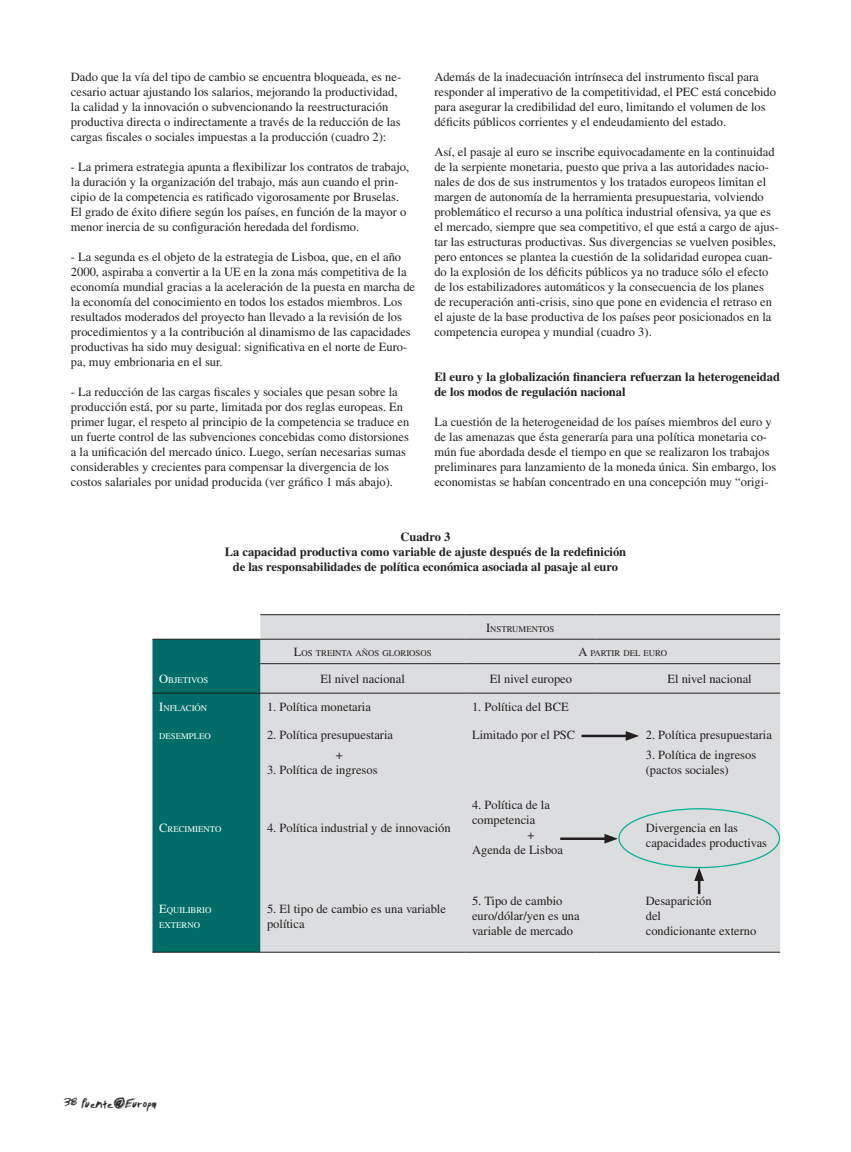
<style>
.page{position:relative;width:851px;height:1152px;background:#fff}
.page>*{position:absolute;margin:0;border:0;box-sizing:border-box;transform-origin:0 0}
.t1{font:15px "Tibetan Beefgarden AOE";color:#231f20}
.t2{font:12.5px/15px "Times";color:#231f20}
.t3{font:700 12.5px/15px "Times";color:#231f20}
.t4{font:8.75px/15px "Times";color:#fff}
.t5{font:8.75px "Times";color:#231f20}
.s1{font-size:12.5px}
.s2{font-size:20px}
</style>
<div class="page">
<div style="left:260px;top:615px;width:520px;height:337px;background:#dcdddf"></div>
<div style="left:152px;top:640px;width:108px;height:312px;background:#006c67"></div>
<hr style="left:260px;top:614px;width:205px;height:1px;background:#231f20">
<hr style="left:465px;top:614px;width:131px;height:1px;background:#231f20">
<hr style="left:596px;top:614px;width:43px;height:1px;background:#231f20">
<hr style="left:639px;top:614px;width:141px;height:1px;background:#231f20">
<hr style="left:152px;top:639px;width:108px;height:1px;background:#231f20">
<hr style="left:260px;top:639px;width:205px;height:1px;background:#231f20">
<hr style="left:465px;top:639px;width:131px;height:1px;background:#231f20">
<hr style="left:596px;top:639px;width:43px;height:1px;background:#231f20">
<hr style="left:639px;top:639px;width:141px;height:1px;background:#231f20">
<hr style="left:260px;top:663px;width:205px;height:1px;background:#231f20">
<hr style="left:465px;top:663px;width:131px;height:1px;background:#231f20">
<hr style="left:596px;top:663px;width:43px;height:1px;background:#231f20">
<hr style="left:639px;top:663px;width:141px;height:1px;background:#231f20">
<hr style="left:152px;top:952px;width:108px;height:1px;background:#231f20">
<hr style="left:260px;top:952px;width:205px;height:1px;background:#231f20">
<hr style="left:465px;top:952px;width:131px;height:1px;background:#231f20">
<hr style="left:596px;top:952px;width:43px;height:1px;background:#231f20">
<hr style="left:639px;top:952px;width:141px;height:1px;background:#231f20">
<hr style="left:152px;top:693px;width:108px;height:1px;background:#231f20">
<hr style="left:260px;top:693px;width:205px;height:1px;background:#231f20">
<hr style="left:465px;top:693px;width:131px;height:1px;background:#231f20">
<hr style="left:596px;top:693px;width:43px;height:1px;background:#231f20">
<hr style="left:639px;top:693px;width:141px;height:1px;background:#231f20">
<hr style="left:581px;top:734px;width:49px;height:3px;background:#231f20">
<svg style="left:625px;top:731px;width:14px;height:10px"></svg>
<hr style="left:560px;top:837px;width:49px;height:3px;background:#231f20">
<svg style="left:604px;top:834px;width:13px;height:9px"></svg>
<hr style="left:697px;top:876px;width:3px;height:18px;background:#231f20">
<svg style="left:694px;top:867px;width:10px;height:14px"></svg>
<p class="t2" style="left:71px;top:69px;width:332px">Dado que la vía del tipo de cambio se encuentra bloqueada, es ne&shy;cesario actuar ajustando los salarios, mejorando la productividad, la calidad y la innovación o subvencionando la reestructuración productiva directa o indirectamente a través de la reducción de las cargas fiscales o sociales impuestas a la producción (cuadro 2):</p>
<p class="t2" style="left:71px;top:159px;width:340px">- La primera estrategia apunta a flexibilizar los contratos de trabajo, la duración y la organización del trabajo, más aun cuando el prin&shy;cipio de la competencia es ratificado vigorosamente por Bruselas.<br>El grado de éxito difiere según los países, en función de la mayor o menor inercia de su configuración heredada del fordismo.</p>
<p class="t2" style="left:71px;top:249px;width:345px">- La segunda es el objeto de la estrategia de Lisboa, que, en el año 2000, aspiraba a convertir a la UE en la zona más competitiva de la economía mundial gracias a la aceleración de la puesta en marcha de la economía del conocimiento en todos los estados miembros. Los resultados moderados del proyecto han llevado a la revisión de los procedimientos y a la contribución al dinamismo de las capacidades productivas ha sido muy desigual: significativa en el norte de Euro&shy;pa, muy embrionaria en el sur.</p>
<p class="t2" style="left:71px;top:384px;width:340px">- La reducción de las cargas fiscales y sociales que pesan sobre la producción está, por su parte, limitada por dos reglas europeas. En primer lugar, el respeto al principio de la competencia se traduce en un fuerte control de las subvenciones concebidas como distorsiones a la unificación del mercado único. Luego, serían necesarias sumas considerables y crecientes para compensar la divergencia de los costos salariales por unidad producida (ver gráfico 1 más abajo).</p>
<p class="t2" style="left:434px;top:69px;width:343px">Además de la inadecuación intrínseca del instrumento fiscal para responder al imperativo de la competitividad, el PEC está concebido para asegurar la credibilidad del euro, limitando el volumen de los déficits públicos corrientes y el endeudamiento del estado.</p>
<p class="t2" style="left:434px;top:144px;width:346px">Así, el pasaje al euro se inscribe equivocadamente en la continuidad de la serpiente monetaria, puesto que priva a las autoridades nacio&shy;nales de dos de sus instrumentos y los tratados europeos limitan el margen de autonomía de la herramienta presupuestaria, volviendo problemático el recurso a una política industrial ofensiva, ya que es el mercado, siempre que sea competitivo, el que está a cargo de ajus&shy;tar las estructuras productivas. Sus divergencias se vuelven posibles, pero entonces se plantea la cuestión de la solidaridad europea cuan&shy;do la explosión de los déficits públicos ya no traduce sólo el efecto de los estabilizadores automáticos y la consecuencia de los planes de recuperación anti-crisis, sino que pone en evidencia el retraso en el ajuste de la base productiva de los países peor posicionados en la competencia europea y mundial (cuadro 3).</p>
<p class="t3" style="left:434px;top:369px;width:347px">El euro y la globalización financiera refuerzan la heterogeneidad de los modos de regulación nacional</p>
<p class="t2" style="left:434px;top:414px;width:343px">La cuestión de la heterogeneidad de los países miembros del euro y de las amenazas que ésta generaría para una política monetaria co&shy;mún fue abordada desde el tiempo en que se realizaron los trabajos preliminares para lanzamiento de la moneda única. Sin embargo, los economistas se habían concentrado en una concepción muy “origi-</p>
<p class="t3" style="left:225px;top:528px;width:403px;text-align:center">Cuadro 3<br>La capacidad productiva como variable de ajuste después de la redefinición de las responsabilidades de política económica asociada al pasaje al euro</p>
<p class="t5" style="left:486px;top:624px;width:70px"><span class="s1">I</span>nstrumentos</p>
<p class="t5" style="left:294px;top:648px;width:139px"><span class="s1">L</span>os treinta años gloriosos</p>
<p class="t5" style="left:578px;top:648px;width:90px"><span class="s1">A</span> partir del euro</p>
<p class="t4" style="left:159px;top:672px;width:51px"><span class="s1">O</span>bjetivos</p>
<p class="t2" style="left:320px;top:671px;width:86px">El nivel nacional</p>
<p class="t2" style="left:490px;top:671px;width:84px">El nivel europeo</p>
<p class="t2" style="left:667px;top:671px;width:86px">El nivel nacional</p>
<p class="t4" style="left:159px;top:700px;width:50px"><span class="s1">I</span>nflación</p>
<p class="t2" style="left:267px;top:699px;width:105px">1. Política monetaria</p>
<p class="t2" style="left:472px;top:699px;width:98px">1. Política del BCE</p>
<p class="t4" style="left:159px;top:728px;width:53px">desempleo</p>
<p class="t2" style="left:267px;top:727px;width:128px">2. Política presupuestaria</p>
<p class="t2" style="left:472px;top:727px;width:105px">Limitado por el PSC</p>
<p class="t2" style="left:645px;top:727px;width:128px">2. Política presupuestaria</p>
<p class="t2" style="left:336px;top:747px;width:9px">+</p>
<p class="t2" style="left:267px;top:762px;width:112px">3. Política de ingresos</p>
<p class="t2" style="left:645px;top:747px;width:112px">3. Política de ingresos (pactos sociales)</p>
<p class="t4" style="left:159px;top:821px;width:64px"><span class="s1">C</span>recimiento</p>
<p class="t2" style="left:267px;top:820px;width:185px">4. Política industrial y de innovación</p>
<p class="t2" style="left:472px;top:797px;width:79px">4. Política de la</p>
<p class="t2" style="left:472px;top:812px;width:65px">competencia</p>
<p class="t2" style="left:527px;top:827px;width:9px">+</p>
<p class="t2" style="left:472px;top:842px;width:92px">Agenda de Lisboa</p>
<p class="t2" style="left:645px;top:820px;width:123px">Divergencia en las capacidades productivas</p>
<p class="t4" style="left:159px;top:902px;width:54px"><span class="s1">E</span>quilibrio externo</p>
<p class="t2" style="left:267px;top:901px;width:180px">5. El tipo de cambio es una variable política</p>
<p class="t2" style="left:472px;top:893px;width:109px">5. Tipo de cambio euro/dólar/yen es una variable de mercado</p>
<p class="t2" style="left:645px;top:893px;width:112px">Desaparición<br>del<br>condicionante externo</p>
<p class="t1" style="left:64px;top:1094px;width:95px"><span class="s2">38</span> Puente@Europa</p>
</div>
